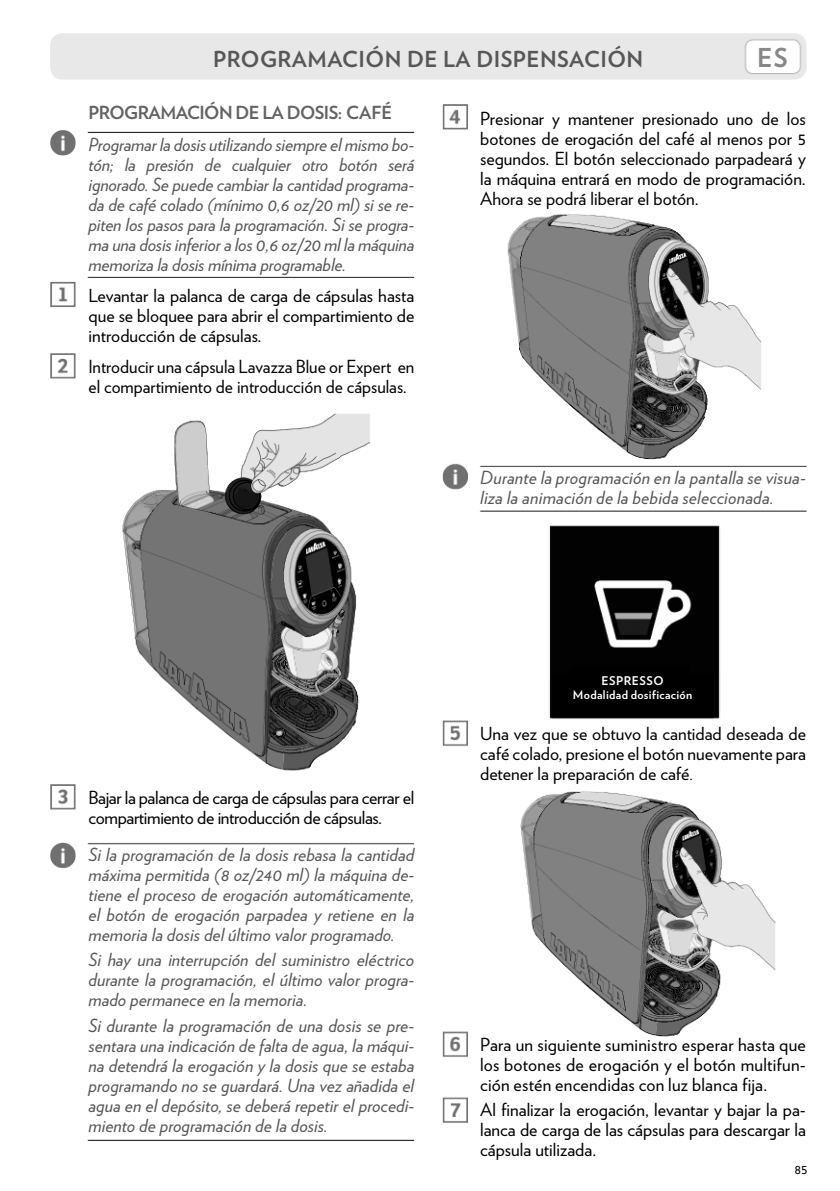
<style>
.page{position:relative;width:840px;height:1191px;background:#fff}
.page>*{position:absolute;margin:0;border:0;box-sizing:border-box;transform-origin:0 0}
.t1{font:700 26px "Verlag";color:#878787}
.TITOLONE{font:700 22px "Verlag";letter-spacing:.02em;color:#575757}
.info{font:italic 18px/20px "Verlag";color:#575757;text-align:justify}
.testo_8_6_light{font:18px/20px "Verlag";color:#000;text-align:justify}
.attenzione{font:18px/20px "Verlag";letter-spacing:.01em;color:#000;text-align:justify}
.testo_8_6_light-2{font:18px/20px "Verlag";letter-spacing:-.02em;color:#000}
.attenzione-2{font:italic 18px/20px "Verlag";letter-spacing:.01em;color:#575757}
.TITOLO_BOLD{font:700 18px "Verlag";letter-spacing:-.03em;color:#636363}
.t2{font:14px "Verlag";color:#000}
.instruzioni_1{font:700 12px "Verlag";letter-spacing:.03em;color:#fff}
.s1{font-family:"Myriad Pro";font-weight:300}
</style>
<div class="page">
<img style="left:50px;top:33px;width:757px;height:1108px">
<p class="TITOLONE" style="left:213px;top:41px;width:431px">PROGRAMACIÓN DE LA DISPENSACIÓN</p>
<h1 class="t1" style="left:756px;top:37px;width:32px">ES</h1>
<p class="TITOLO_BOLD" style="left:88px;top:99px;width:305px">PROGRAMACIÓN DE LA DOSIS: CAFÉ</p>
<p class="info" style="left:88px;top:133px;width:327px">Programar la dosis utilizando siempre el mismo bo&shy;tón; la presión de cualquier otro botón será ignorado. Se puede cambiar la cantidad programa&shy;da de café colado (mínimo 0,6 oz/20 ml) si se re&shy;piten los pasos para la programación. Si se progra&shy;ma una dosis inferior a los 0,6 oz/20 ml la máquina memoriza la dosis mínima programable.</p>
<p class="testo_8_6_light" style="left:88px;top:285px;width:327px">Levantar la palanca de carga de cápsulas hasta que se bloquee para abrir el compartimiento de introducción de cápsulas.</p>
<p class="testo_8_6_light" style="left:88px;top:356px;width:327px">Introducir una cápsula Lavazza Blue or Expert en el compartimiento de introducción de cápsulas.</p>
<p class="testo_8_6_light" style="left:480px;top:107px;width:327px">Presionar y mantener presionado uno de los botones de erogación del café al menos por 5 segundos. El botón seleccionado parpadeará y la máquina entrará en modo de programación.<br>Ahora se podrá liberar el botón.</p>
<p class="attenzione-2" style="left:480px;top:466px;width:327px">Durante la programación en la pantalla se visua&shy;liza la animación de la bebida seleccionada.</p>
<p class="testo_8_6_light-2" style="left:88px;top:786px;width:327px">Bajar la palanca de carga de cápsulas para cerrar el compartimiento de introducción de cápsulas.</p>
<p class="info" style="left:88px;top:843px;width:327px">Si la programación de la dosis rebasa la cantidad máxima permitida (8 oz/240 ml) la máquina de&shy;tiene el proceso de erogación automáticamente, el botón de erogación parpadea y retiene en la memoria la dosis del último valor programado.</p>
<p class="info" style="left:88px;top:948px;width:327px">Si hay una interrupción del suministro eléctrico durante la programación, el último valor progra&shy;mado permanece en la memoria.</p>
<p class="info" style="left:88px;top:1014px;width:327px">Si durante la programación de una dosis se pre&shy;sentara una indicación de falta de agua, la máqui&shy;na detendrá la erogación y la dosis que se estaba programando no se guardará. Una vez añadida el agua en el depósito, se deberá repetir el procedi&shy;miento de programación de la dosis.</p>
<p class="instruzioni_1" style="left:601px;top:670px;width:64px">ESPRESSO</p>
<p class="instruzioni_1" style="left:572px;top:685px;width:121px">Modalidad dosificación</p>
<p class="testo_8_6_light" style="left:480px;top:722px;width:327px">Una vez que se obtuvo la cantidad deseada de café colado, presione el botón nuevamente para detener la preparación de café<span class="s1">.</span></p>
<p class="attenzione" style="left:480px;top:1033px;width:327px">Para un siguiente suministro esperar hasta que los botones de erogación y el botón multifun&shy;ción estén encendidas con luz blanca fija.</p>
<p class="testo_8_6_light" style="left:480px;top:1099px;width:327px">Al finalizar la erogación, levantar y bajar la pa&shy;lanca de carga de las cápsulas para descargar la cápsula utilizada.</p>
<p class="t2" style="left:793px;top:1158px;width:15px">85</p>
</div>
